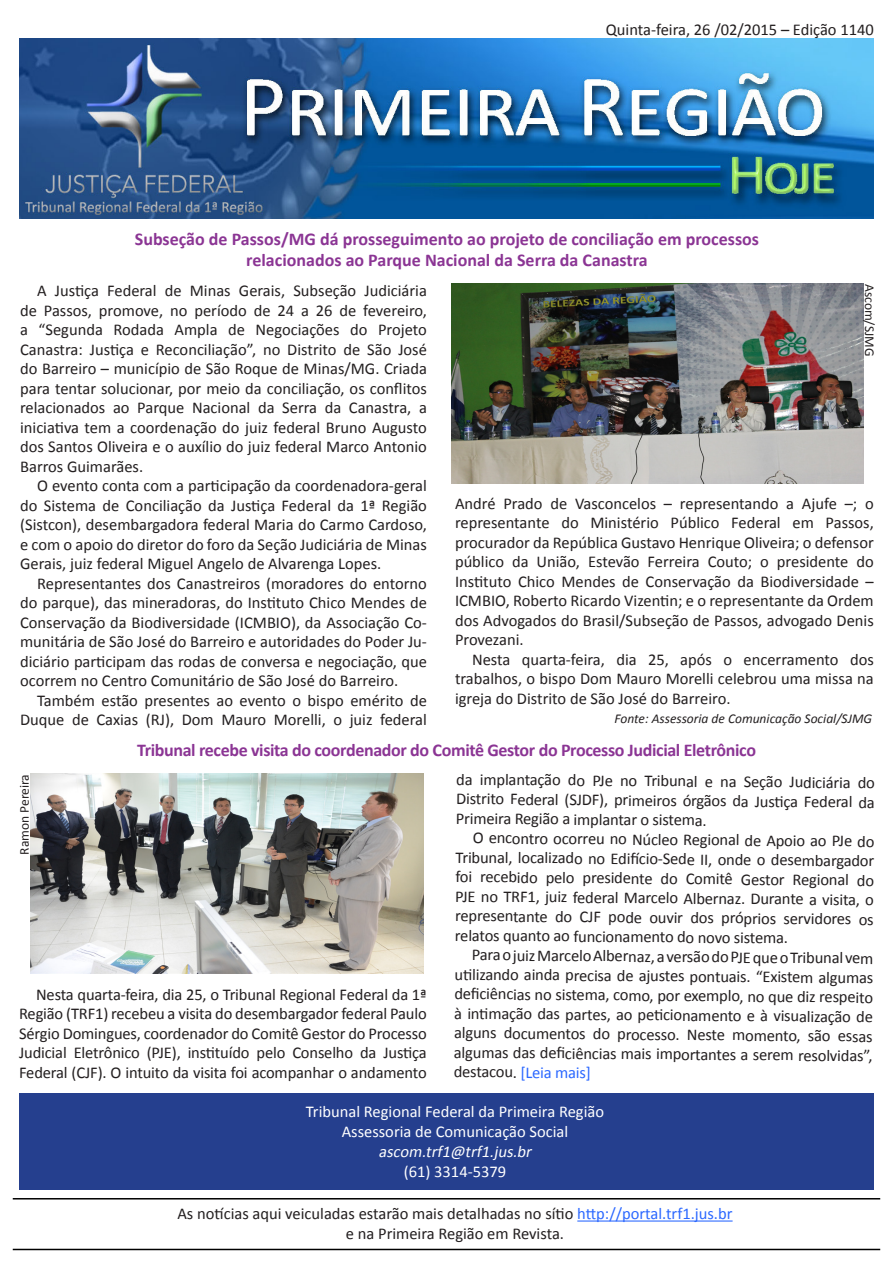
<style>
.page{position:relative;width:893px;height:1263px;background:#fff}
.page>*{position:absolute;margin:0;border:0;box-sizing:border-box;transform-origin:0 0}
._02_TÍTULO_DESTAQUE{font:700 18px "Calibri";letter-spacing:-.005em;color:#8b3594}
.Texto{font:16.5px/19.5px "Calibri";color:#231f20;text-align:justify}
.Texto-2{font:16.5px "Calibri";color:#fff}
.Texto-3{font:italic 16.5px "Calibri";color:#fff}
.Texto-4{font:italic 13.5px "Calibri";color:#231f20}
.Credito{font:13.5px "Calibri";color:#231f20}
.Texto-5{font:13.5px "Calibri";color:#231f20}
.s1{color:#2b68ff}
</style>
<div class="page">
<div style="left:19px;top:1093px;width:855px;height:97px;background:#253f8e"></div>
<img style="left:19px;top:39px;width:855px;height:179px">
<hr style="left:577px;top:1220px;width:156px;height:1px;background:#2b68ff">
<hr style="left:13px;top:1198px;width:867px;height:1px;background:#000">
<hr style="left:13px;top:1249px;width:867px;height:1px;background:#000">
<img style="left:452px;top:284px;width:411px;height:200px">
<img style="left:31px;top:774px;width:393px;height:200px">
<p class="Texto" style="left:606px;top:19px;width:269px">Quinta-feira, 26 /02/2015 – Edição 1140</p>
<p class="_02_TÍTULO_DESTAQUE" style="left:135px;top:227px;width:626px">Subseção de Passos/MG dá prosseguimento ao projeto de conciliação em processos</p>
<p class="_02_TÍTULO_DESTAQUE" style="left:246px;top:248px;width:403px">relacionados ao Parque Nacional da Serra da Canastra</p>
<p class="Texto" style="left:20px;top:280px;width:408px;text-indent:17px">A Justiça Federal de Minas Gerais, Subseção Judiciária de Passos, promove, no período de 24 a 26 de fevereiro, a “Segunda Rodada Ampla de Negociações do Projeto Canastra: Justiça e Reconciliação”, no Distrito de São José do Barreiro – município de São Roque de Minas/MG. Criada para tentar solucionar, por meio da conciliação, os conflitos relacionados ao Parque Nacional da Serra da Canastra, a iniciativa tem a coordenação do juiz federal Bruno Augusto dos Santos Oliveira e o auxílio do juiz federal Marco Antonio Barros Guimarães.</p>
<p class="Texto" style="left:20px;top:475px;width:408px;text-indent:17px">O evento conta com a participação da coordenadora-geral do Sistema de Conciliação da Justiça Federal da 1ª Região (Sistcon), desembargadora federal Maria do Carmo Cardoso, e com o apoio do diretor do foro da Seção Judiciária de Minas Gerais, juiz federal Miguel Angelo de Alvarenga Lopes.</p>
<p class="Texto" style="left:20px;top:573px;width:408px;text-indent:17px">Representantes dos Canastreiros (moradores do entorno do parque), das mineradoras, do Instituto Chico Mendes de Conservação da Biodiversidade (ICMBIO), da Associação Co&shy;munitária de São José do Barreiro e autoridades do Poder Ju&shy;diciário participam das rodas de conversa e negociação, que ocorrem no Centro Comunitário de São José do Barreiro.</p>
<p class="Texto" style="left:20px;top:690px;width:408px;text-align:right">Também estão presentes ao evento o bispo emérito de<br>Duque de Caxias (RJ), Dom Mauro Morelli, o juiz federal</p>
<p class="Texto-5" style="left:878px;top:284px;width:74px;rotate:90deg">Ascom/SJMG</p>
<p class="Texto" style="left:455px;top:492px;width:420px">André Prado de Vasconcelos – representando a Ajufe –; o representante do Ministério Público Federal em Passos, procurador da República Gustavo Henrique Oliveira; o defensor público da União, Estevão Ferreira Couto; o presidente do Instituto Chico Mendes de Conservação da Biodiversidade – ICMBIO, Roberto Ricardo Vizentin; e o representante da Ordem dos Advogados do Brasil/Subseção de Passos, advogado Denis Provezani.</p>
<p class="Texto" style="left:455px;top:648px;width:420px;text-indent:17px">Nesta quarta-feira, dia 25, após o encerramento dos trabalhos, o bispo Dom Mauro Morelli celebrou uma missa na igreja do Distrito de São José do Barreiro.</p>
<p class="Texto-4" style="left:614px;top:711px;width:259px">Fonte: Assessoria de Comunicação Social/SJMG</p>
<p class="_02_TÍTULO_DESTAQUE" style="left:137px;top:739px;width:620px">Tribunal recebe visita do coordenador do Comitê Gestor do Processo Judicial Eletrônico</p>
<p class="Credito" style="left:16px;top:855px;width:82px;rotate:-90deg">Ramon Pereira</p>
<p class="Texto" style="left:19px;top:984px;width:409px;text-indent:17px">Nesta quarta-feira, dia 25, o Tribunal Regional Federal da 1ª Região (TRF1) recebeu a visita do desembargador federal Paulo Sérgio Domingues, coordenador do Comitê Gestor do Processo Judicial Eletrônico (PJE), instituído pelo Conselho da Justiça Federal (CJF). O intuito da visita foi acompanhar o andamento</p>
<p class="Texto" style="left:457px;top:766px;width:420px;line-height:20px;rotate:1deg">da implantação do PJe no Tribunal e na Seção Judiciária do Distrito Federal (SJDF), primeiros órgãos da Justi ça Federal da Primeira Região a implantar o sistema.</p>
<p class="Texto" style="left:456px;top:825px;width:421px;text-indent:17px;rotate:1deg">O encontro ocorreu no Núcleo Regional de Apoio ao PJe do Tribunal, localizado no Edifí cio-Sede II, onde o desembargador foi recebido pelo presidente do Comitê Gestor Regional do PJE no TRF1, juiz federal Marcelo Albernaz. Durante a visita, o representante do CJF pode ouvir dos próprios servidores os relatos quanto ao funcionamento do novo sistema.</p>
<p class="Texto" style="left:455px;top:942px;width:421px;text-indent:17px;rotate:1deg">Para o juiz Marcelo Albernaz, a versão do PJE que o Tribunal vem uti lizando ainda precisa de ajustes pontuais. “Existem algumas defi ciências no sistema, como, por exemplo, no que diz respeito à inti mação das partes, ao peti cionamento e à visualização de alguns documentos do processo. Neste momento, são essas algumas das defi ciências mais importantes a serem resolvidas”, destacou. <span class="s1">[Leia mais]</span></p>
<p class="Texto-2" style="left:306px;top:1101px;width:300px">Tribunal Regional Federal da Primeira Região</p>
<p class="Texto-2" style="left:342px;top:1121px;width:228px">Assessoria de Comunicação Social</p>
<p class="Texto-3" style="left:379px;top:1141px;width:158px">ascom.trf1@trf1.jus.br</p>
<p class="Texto-2" style="left:404px;top:1161px;width:104px">(61) 3314-5379</p>
<p class="Texto" style="left:177px;top:1203px;width:557px">As notícias aqui veiculadas estarão mais detalhadas no sítio <span class="s1">http://portal.trf1.jus.br</span></p>
<p class="Texto" style="left:346px;top:1223px;width:220px">e na Primeira Região em Revista.</p>
</div>
